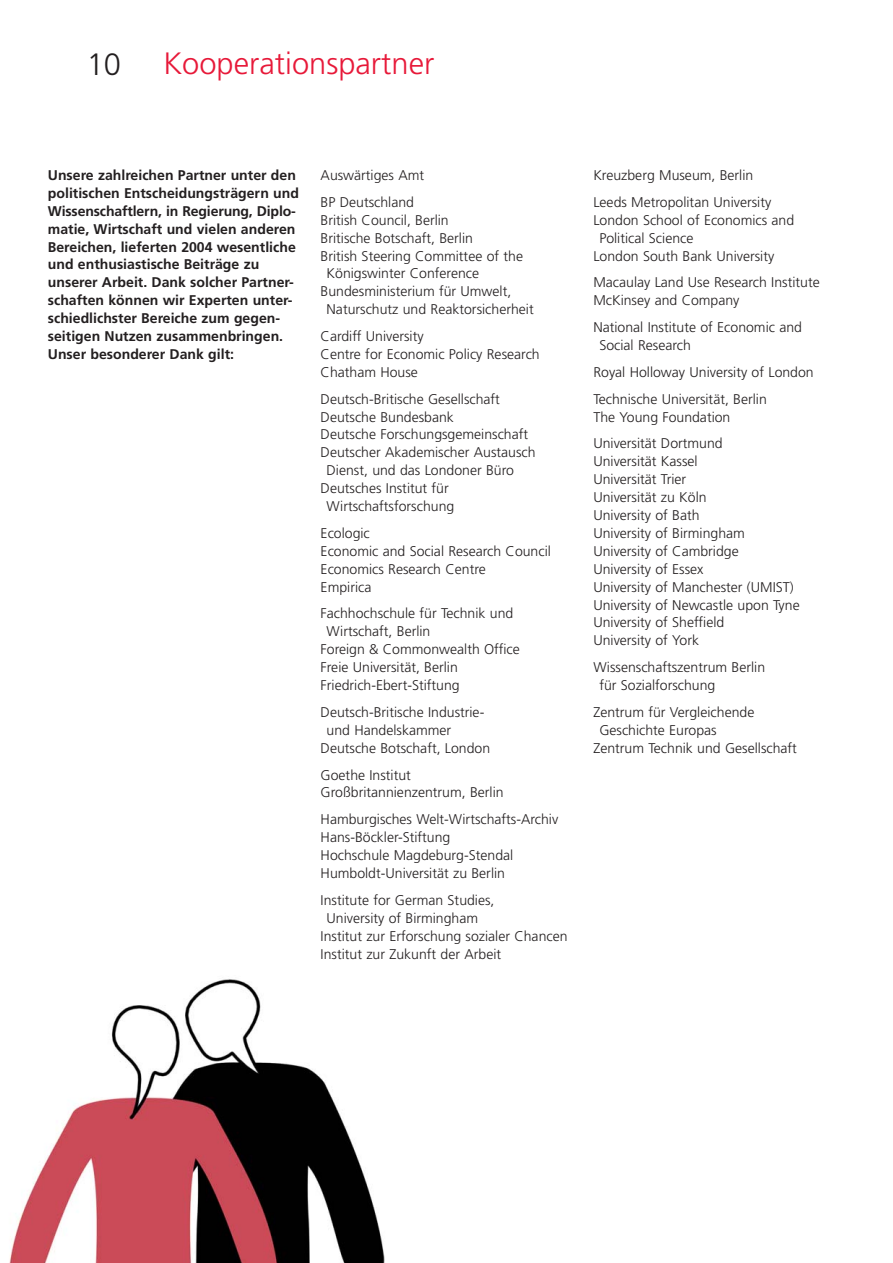
<style>
.page{position:relative;width:893px;height:1263px;background:#fff}
.page>*{position:absolute;margin:0;border:0;box-sizing:border-box;transform-origin:0 0}
.t1{font:300 30.9px "Frutiger";color:#e71939}
.t2{font:300 30.9px "Frutiger";color:#231f20}
.t3{font:300 14.1px/17.9px "Frutiger";color:#231f20}
.t4{font:700 14.1px/17.9px "Frutiger";color:#231f20}
</style>
<div class="page">
<img style="left:9px;top:979px;width:376px;height:284px">
<h1 class="t2" style="left:87px;top:51px;width:36px">10</h1>
<h1 class="t1" style="left:163px;top:51px;width:272px">Kooperationspartner</h1>
<p class="t4" style="left:48px;top:167px;width:252px">Unsere zahlreichen Partner unter den politischen Entscheidungsträgern und Wissenschaftlern, in Regierung, Diplo&shy;matie, Wirtschaft und vielen anderen Bereichen, lieferten 2004 wesentliche und enthusiastische Beiträge zu unserer Arbeit. Dank solcher Partner&shy;schaften können wir Experten unter&shy;schiedlichster Bereiche zum gegen&shy;seitigen Nutzen zusammenbringen.<br>Unser besonderer Dank gilt:</p>
<p class="t3" style="left:320px;top:163px;width:105px;line-height:26.8px">Auswärtiges Amt<br>BP Deutschland</p>
<p class="t3" style="left:320px;top:212px;width:130px">British Council, Berlin</p>
<p class="t3" style="left:320px;top:230px;width:154px">Britische Botschaft, Berlin</p>
<p class="t3" style="left:320px;top:248px;width:204px">British Steering Committee of the</p>
<p class="t3" style="left:326px;top:266px;width:154px">Königswinter Conference</p>
<p class="t3" style="left:320px;top:284px;width:192px">Bundesministerium für Umwelt,</p>
<p class="t3" style="left:326px;top:301px;width:209px">Naturschutz und Reaktorsicherheit</p>
<p class="t3" style="left:320px;top:328px;width:220px">Cardiff University<br>Centre for Economic Policy Research<br>Chatham House</p>
<p class="t3" style="left:320px;top:391px;width:181px">Deutsch-Britische Gesellschaft</p>
<p class="t3" style="left:320px;top:409px;width:135px">Deutsche Bundesbank</p>
<p class="t3" style="left:320px;top:427px;width:209px">Deutsche Forschungsgemeinschaft</p>
<p class="t3" style="left:320px;top:445px;width:216px">Deutscher Akademischer Austausch</p>
<p class="t3" style="left:326px;top:463px;width:189px">Dienst, und das Londoner Büro</p>
<p class="t3" style="left:320px;top:480px;width:130px">Deutsches Institut für</p>
<p class="t3" style="left:326px;top:498px;width:129px">Wirtschaftsforschung</p>
<p class="t3" style="left:320px;top:525px;width:232px">Ecologic<br>Economic and Social Research Council<br>Economics Research Centre<br>Empirica</p>
<p class="t3" style="left:320px;top:606px;width:194px">Fachhochschule für Technik und</p>
<p class="t3" style="left:326px;top:624px;width:105px">Wirtschaft, Berlin</p>
<p class="t3" style="left:320px;top:642px;width:201px">Foreign &amp; Commonwealth Office</p>
<p class="t3" style="left:320px;top:659px;width:139px">Freie Universität, Berlin</p>
<p class="t3" style="left:320px;top:677px;width:141px">Friedrich-Ebert-Stiftung</p>
<p class="t3" style="left:320px;top:704px;width:165px">Deutsch-Britische Industrie-</p>
<p class="t3" style="left:326px;top:722px;width:126px">und Handelskammer</p>
<p class="t3" style="left:320px;top:740px;width:171px">Deutsche Botschaft, London</p>
<p class="t3" style="left:320px;top:767px;width:184px">Goethe Institut<br>Großbritannienzentrum, Berlin</p>
<p class="t3" style="left:320px;top:812px;width:239px">Hamburgisches Welt-Wirtschafts-Archiv Hans-Böckler-Stiftung<br>Hochschule Magdeburg-Stendal Humboldt-Universität zu Berlin</p>
<p class="t3" style="left:320px;top:892px;width:175px">Institute for German Studies,</p>
<p class="t3" style="left:326px;top:910px;width:153px">University of Birmingham</p>
<p class="t3" style="left:320px;top:928px;width:248px">Institut zur Erforschung sozialer Chancen</p>
<p class="t3" style="left:320px;top:946px;width:182px">Institut zur Zukunft der Arbeit</p>
<p class="t3" style="left:593px;top:163px;width:179px;line-height:26.8px">Kreuzberg Museum, Berlin<br>Leeds Metropolitan University</p>
<p class="t3" style="left:593px;top:212px;width:202px">London School of Economics and</p>
<p class="t3" style="left:599px;top:230px;width:96px">Political Science</p>
<p class="t3" style="left:593px;top:248px;width:182px">London South Bank University</p>
<p class="t3" style="left:593px;top:275px;width:228px">Macaulay Land Use Research Institute<br>McKinsey and Company</p>
<p class="t3" style="left:599px;top:319px;width:204px;text-indent:-6px">National Institute of Economic and<br>Social Research</p>
<p class="t3" style="left:593px;top:360px;width:222px;line-height:26.8px">Royal Holloway University of London<br>Technische Universität, Berlin</p>
<p class="t3" style="left:593px;top:404px;width:139px;line-height:26.8px">The Young Foundation<br>Universität Dortmund</p>
<p class="t3" style="left:593px;top:454px;width:208px">Universität Kassel<br>Universität Trier<br>Universität zu Köln<br>University of Bath<br>University of Birmingham<br>University of Cambridge<br>University of Essex<br>University of Manchester (UMIST)<br>University of Newcastle upon Tyne<br>University of Sheffield<br>University of York</p>
<p class="t3" style="left:599px;top:659px;width:167px;text-indent:-6px">Wissenschaftszentrum Berlin für Sozialforschung</p>
<p class="t3" style="left:593px;top:704px;width:162px">Zentrum für Vergleichende</p>
<p class="t3" style="left:599px;top:722px;width:119px">Geschichte Europas</p>
<p class="t3" style="left:593px;top:740px;width:205px">Zentrum Technik und Gesellschaft</p>
</div>
